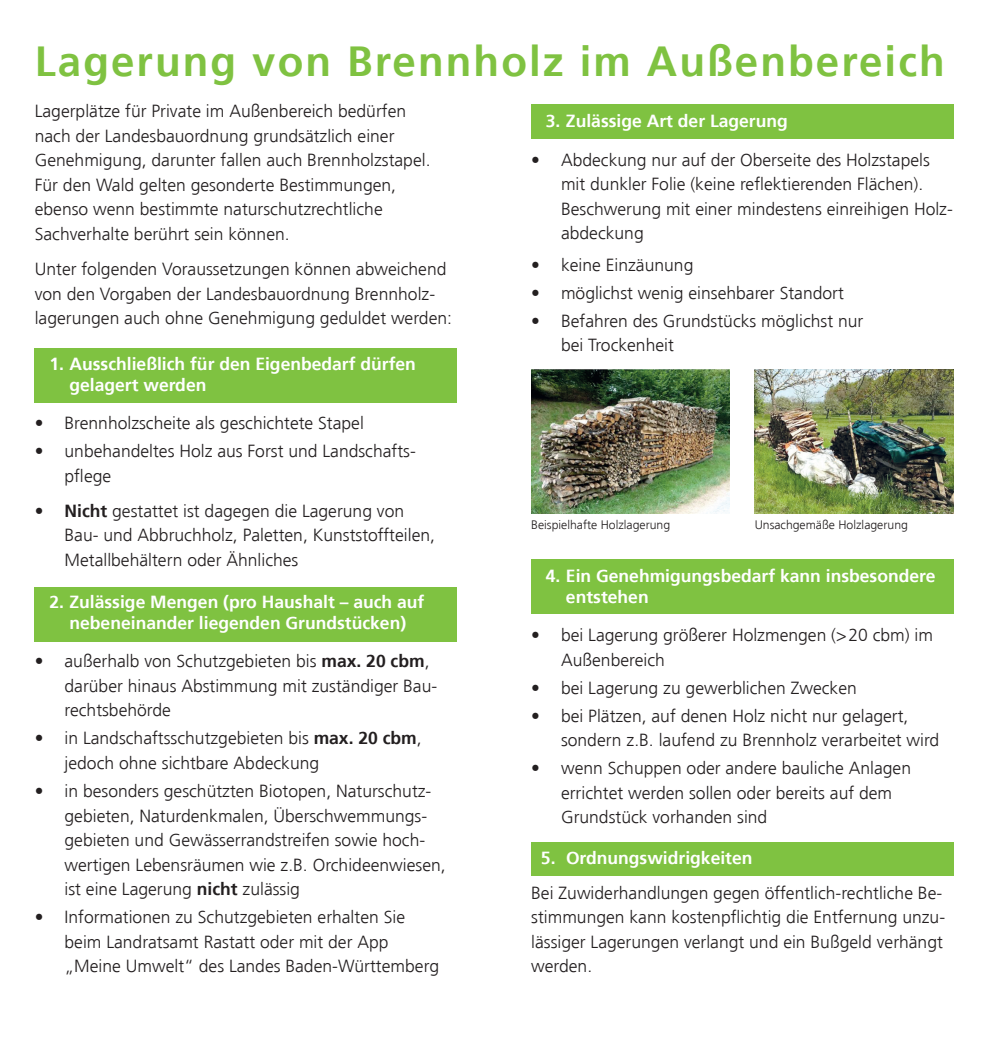
<style>
.page{position:relative;width:993px;height:1042px;background:#fff}
.page>*{position:absolute;margin:0;border:0;box-sizing:border-box;transform-origin:0 0}
.t1{font:700 42px "Frutiger";letter-spacing:.05em;color:#7fc241}
.t2{font:300 17.5px/24.5px "Frutiger";color:#231f20}
.t3{font:700 17.5px/21px "Frutiger";color:#fff}
.t4{font:300 12.25px "Frutiger";color:#231f20}
.s1{font-weight:700}
</style>
<div class="page">
<div style="left:35px;top:348px;width:421px;height:55px;background:#7fc241"></div>
<div style="left:531px;top:559px;width:421px;height:54px;background:#7fc241"></div>
<div style="left:531px;top:104px;width:421px;height:35px;background:#7fc241"></div>
<div style="left:35px;top:587px;width:421px;height:54px;background:#7fc241"></div>
<div style="left:531px;top:842px;width:421px;height:33px;background:#7fc241"></div>
<img style="left:531px;top:370px;width:198px;height:143px">
<img style="left:754px;top:370px;width:198px;height:143px">
<h1 class="t1" style="left:35px;top:37px;width:911px">Lagerung von Brennholz im Außenbereich</h1>
<p class="t2" style="left:35px;top:99px;width:397px">Lagerplätze für Private im Außenbereich bedürfen nach der Landesbauordnung grundsätzlich einer Genehmigung, darunter fallen auch Brennholzstapel.<br>Für den Wald gelten gesonderte Bestimmungen, ebenso wenn bestimmte naturschutzrechtliche Sachverhalte berührt sein können.</p>
<p class="t3" style="left:545px;top:110px;width:243px">3. Zulässige Art der Lagerung</p>
<p class="t2" style="left:561px;top:147px;width:393px;text-indent:-30px">• Abdeckung nur auf der Oberseite des Holzstapels mit dunkler Folie (keine reflektierenden Flächen).<br>Beschwerung mit einer mindestens einreihigen Holz&shy;abdeckung</p>
<p class="t2" style="left:531px;top:252px;width:164px">• keine Einzäunung</p>
<p class="t2" style="left:531px;top:280px;width:314px">• möglichst wenig einsehbarer Standort</p>
<p class="t2" style="left:561px;top:308px;width:304px;text-indent:-30px">• Befahren des Grundstücks möglichst nur bei Trockenheit</p>
<p class="t2" style="left:35px;top:257px;width:418px">Unter folgenden Voraussetzungen können abweichend von den Vorgaben der Landesbauordnung Brennholz&shy;lagerungen auch ohne Genehmigung geduldet werden:</p>
<p class="t3" style="left:69px;top:353px;width:348px;text-indent:-20px">1. Ausschließlich für den Eigenbedarf dürfen gelagert werden</p>
<p class="t2" style="left:35px;top:411px;width:330px">• Brennholzscheite als geschichtete Stapel</p>
<p class="t2" style="left:64px;top:439px;width:353px;text-indent:-30px">• unbehandeltes Holz aus Forst und Landschafts&shy;pflege</p>
<p class="t2" style="left:64px;top:499px;width:372px;text-indent:-30px">• <span class="s1">Nicht</span> gestattet ist dagegen die Lagerung von<br>Bau- und Abbruchholz, Paletten, Kunststoffteilen,<br>Metallbehältern oder Ähnliches</p>
<p class="t3" style="left:49px;top:591px;width:376px;text-align:center">2. Zulässige Mengen (pro Haushalt – auch auf nebeneinander liegenden Grundstücken)</p>
<p class="t2" style="left:64px;top:649px;width:374px;text-indent:-30px">• außerhalb von Schutzgebieten bis <span class="s1">max. 20 cbm</span>, darüber hinaus Abstimmung mit zuständiger Bau&shy;rechtsbehörde</p>
<p class="t2" style="left:64px;top:726px;width:358px;text-indent:-30px">• in Landschaftsschutzgebieten bis <span class="s1">max. 20 cbm</span>, jedoch ohne sichtbare Abdeckung</p>
<p class="t2" style="left:64px;top:779px;width:382px;text-indent:-30px">• in besonders geschützten Biotopen, Naturschutz&shy;gebieten, Naturdenkmalen, Überschwemmungs&shy;gebieten und Gewässerrandstreifen sowie hoch&shy;wertigen Lebensräumen wie z.B. Orchideenwiesen, ist eine Lagerung <span class="s1">nicht</span> zulässig</p>
<p class="t2" style="left:64px;top:905px;width:376px;text-indent:-30px">• Informationen zu Schutzgebieten erhalten Sie beim Landratsamt Rastatt oder mit der App „Meine Umwelt“ des Landes Baden-Württemberg</p>
<p class="t4" style="left:531px;top:518px;width:140px">Beispielhafte Holzlagerung</p>
<p class="t4" style="left:754px;top:518px;width:155px">Unsachgemäße Holzlagerung</p>
<p class="t3" style="left:565px;top:565px;width:371px;text-indent:-20px">4. Ein Genehmigungsbedarf kann insbesondere entstehen</p>
<p class="t2" style="left:561px;top:623px;width:373px;text-indent:-30px">• bei Lagerung größerer Holzmengen (&gt;20 cbm) im<br>Außenbereich</p>
<p class="t2" style="left:531px;top:676px;width:327px">• bei Lagerung zu gewerblichen Zwecken</p>
<p class="t2" style="left:561px;top:704px;width:379px;text-indent:-30px">• bei Plätzen, auf denen Holz nicht nur gelagert, sondern z.B. laufend zu Brennholz verarbeitet wird</p>
<p class="t2" style="left:561px;top:756px;width:351px;text-indent:-30px">• wenn Schuppen oder andere bauliche Anlagen errichtet werden sollen oder bereits auf dem<br>Grundstück vorhanden sind</p>
<p class="t3" style="left:541px;top:847px;width:213px">5. Ordnungswidrigkeiten</p>
<p class="t2" style="left:531px;top:880px;width:415px">Bei Zuwiderhandlungen gegen öffentlich-rechtliche Be&shy;stimmungen kann kostenpflichtig die Entfernung unzu&shy;lässiger Lagerungen verlangt und ein Bußgeld verhängt werden.</p>
</div>
